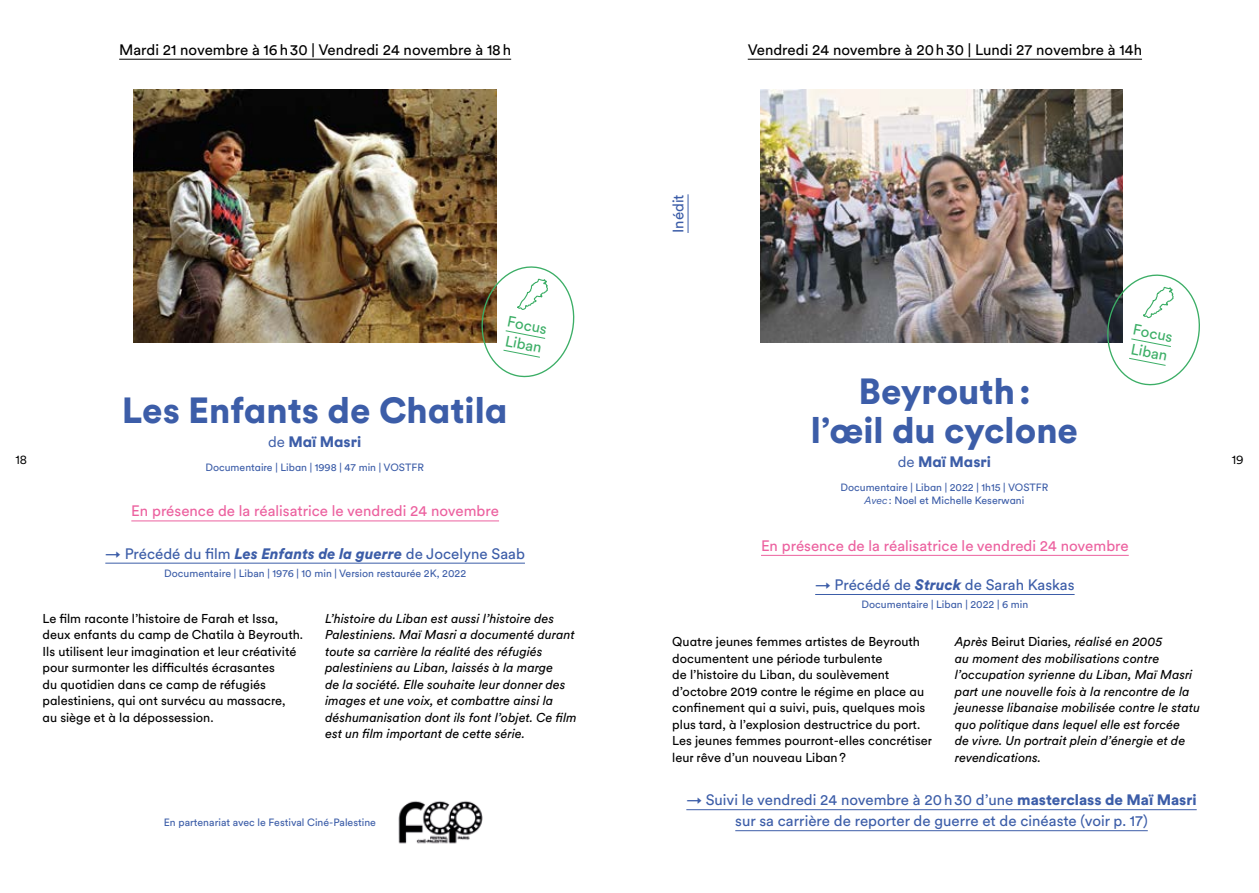
<style>
.page{position:relative;width:1259px;height:893px;background:#fff}
.page>*{position:absolute;margin:0;border:0;box-sizing:border-box;transform-origin:0 0}
.t1{font:900 36px/39px "Circular XX";color:#3c5da8;text-align:center}
.t2{font:15px/21px "Circular XX";color:#3c5da8;text-align:center}
.t3{font:15px "Circular XX";color:#ec619f}
.t4{font:15px "Circular XX";color:#000}
.t5{font:900 15px "Circular XX";color:#3c5da8}
.t6{font:15px/19.5px "Circular XX";color:#3cae66}
.t7{font:italic 12.75px/16.5px "Circular XX";color:#000}
.t8{font:12.75px/16.5px "Circular XX";color:#000}
.t9{font:12.75px "Circular XX";color:#000}
.t10{font:10.5px/13.5px "Circular XX";color:#3c5da8;text-align:center}
.s1{font-weight:400}
.s2{font-style:italic}
.s3{font-weight:900;font-style:italic}
.s4{font-style:normal}
.s5{font-weight:900}
</style>
<div class="page">
<hr style="left:119px;top:59px;width:392px;height:1px;background:#000">
<img style="left:133px;top:89px;width:363px;height:253px">
<hr style="left:105px;top:563px;width:420px;height:1px;background:#3c5da8">
<hr style="left:131px;top:521px;width:368px;height:1px;background:#ec619f">
<svg style="left:476px;top:261px;width:99px;height:117px"></svg>
<img style="left:760px;top:89px;width:362px;height:253px">
<hr style="left:748px;top:59px;width:394px;height:1px;background:#000">
<hr style="left:815px;top:594px;width:259px;height:1px;background:#3c5da8">
<hr style="left:761px;top:555px;width:367px;height:1px;background:#ec619f">
<hr style="left:687px;top:194px;width:1px;height:39px;background:#3c5da8">
<hr style="left:686px;top:809px;width:510px;height:1px;background:#3c5da8">
<hr style="left:735px;top:830px;width:412px;height:1px;background:#3c5da8">
<svg style="left:1101px;top:269px;width:99px;height:117px"></svg>
<img style="left:398px;top:801px;width:85px;height:43px">
<p class="t4" style="left:119px;top:39px;width:393px">Mardi 21 novembre à 16h30 | Vendredi 24 novembre à 18h</p>
<p class="t6" style="left:509px;top:311px;width:42px;rotate:11deg">Focus<br>Liban</p>
<p class="t2" style="left:667px;top:233px;width:40px;rotate:-90deg">Inédit</p>
<p class="t4" style="left:748px;top:39px;width:396px">Vendredi 24 novembre à 20h30 | Lundi 27 novembre à 14h</p>
<p class="t6" style="left:1135px;top:319px;width:42px;rotate:11deg">Focus<br>Liban</p>
<h1 class="t1" style="left:811px;top:370px;width:269px">Beyrouth:<br>l’œil du cyclone</h1>
<p class="t5" style="left:898px;top:451px;width:95px"><span class="s1">de</span> Maï Masri</p>
<p class="t10" style="left:840px;top:480px;width:210px">Documentaire | Liban | 2022 | 1h15 | VOSTFR<br><span class="s2">Avec</span>: Noel et Michelle Keserwani</p>
<h1 class="t1" style="left:122px;top:390px;width:387px">Les Enfants de Chatila</h1>
<p class="t5" style="left:268px;top:432px;width:95px"><span class="s1">de</span> Maï Masri</p>
<p class="t10" style="left:205px;top:461px;width:220px">Documentaire | Liban | 1998 | 47 min | VOSTFR</p>
<p class="t9" style="left:15px;top:451px;width:13px">18</p>
<p class="t9" style="left:1231px;top:451px;width:13px">19</p>
<p class="t3" style="left:131px;top:501px;width:369px">En présence de la réalisatrice le vendredi 24 novembre</p>
<p class="t2" style="left:105px;top:542px;width:421px">→ Précédé du film <span class="s3">Les Enfants de la guerre</span> de Jocelyne Saab</p>
<p class="t10" style="left:164px;top:566px;width:303px">Documentaire | Liban | 1976 | 10 min | Version restaurée 2K, 2022</p>
<p class="t7" style="left:325px;top:610px;width:253px">L’histoire du Liban est aussi l’histoire des Palestiniens. Maï Masri a documenté durant toute sa carrière la réalité des réfugiés palestiniens au Liban, laissés à la marge<br>de la société. Elle souhaite leur donner des images et une voix, et combattre ainsi la déshumanisation dont ils font l’objet. Ce film est un film important de cette série.</p>
<p class="t8" style="left:43px;top:609px;width:262px">Le film raconte l’histoire de Farah et Issa, deux enfants du camp de Chatila à Beyrouth.<br>Ils utilisent leur imagination et leur créativité pour surmonter les difficultés écrasantes<br>du quotidien dans ce camp de réfugiés palestiniens, qui ont survécu au massacre, au siège et à la dépossession.</p>
<p class="t10" style="left:164px;top:815px;width:214px">En partenariat avec le Festival Ciné-Palestine</p>
<p class="t3" style="left:761px;top:535px;width:369px">En présence de la réalisatrice le vendredi 24 novembre</p>
<p class="t2" style="left:815px;top:574px;width:261px">→ Précédé de <span class="s3">Struck</span> de Sarah Kaskas</p>
<p class="t10" style="left:861px;top:597px;width:168px">Documentaire | Liban | 2022 | 6 min</p>
<p class="t7" style="left:955px;top:633px;width:247px">Après <span class="s4">Beirut Diaries</span>, réalisé en 2005<br>au moment des mobilisations contre l’occupation syrienne du Liban, Maï Masri part une nouvelle fois à la rencontre de la jeunesse libanaise mobilisée contre le statu quo politique dans lequel elle est forcée<br>de vivre. Un portrait plein d’énergie et de revendications.</p>
<p class="t8" style="left:672px;top:633px;width:261px">Quatre jeunes femmes artistes de Beyrouth documentent une période turbulente<br>de l’histoire du Liban, du soulèvement d’octobre 2019 contre le régime en place au confinement qui a suivi, puis, quelques mois plus tard, à l’explosion destructrice du port.<br>Les jeunes femmes pourront-elles concrétiser leur rêve d’un nouveau Liban ?</p>
<p class="t2" style="left:686px;top:789px;width:512px">→ Suivi le vendredi 24 novembre à 20h30 d’une <span class="s5">masterclass de Maï Masri </span>sur sa carrière de reporter de guerre et de cinéaste (voir p. 17)</p>
</div>
